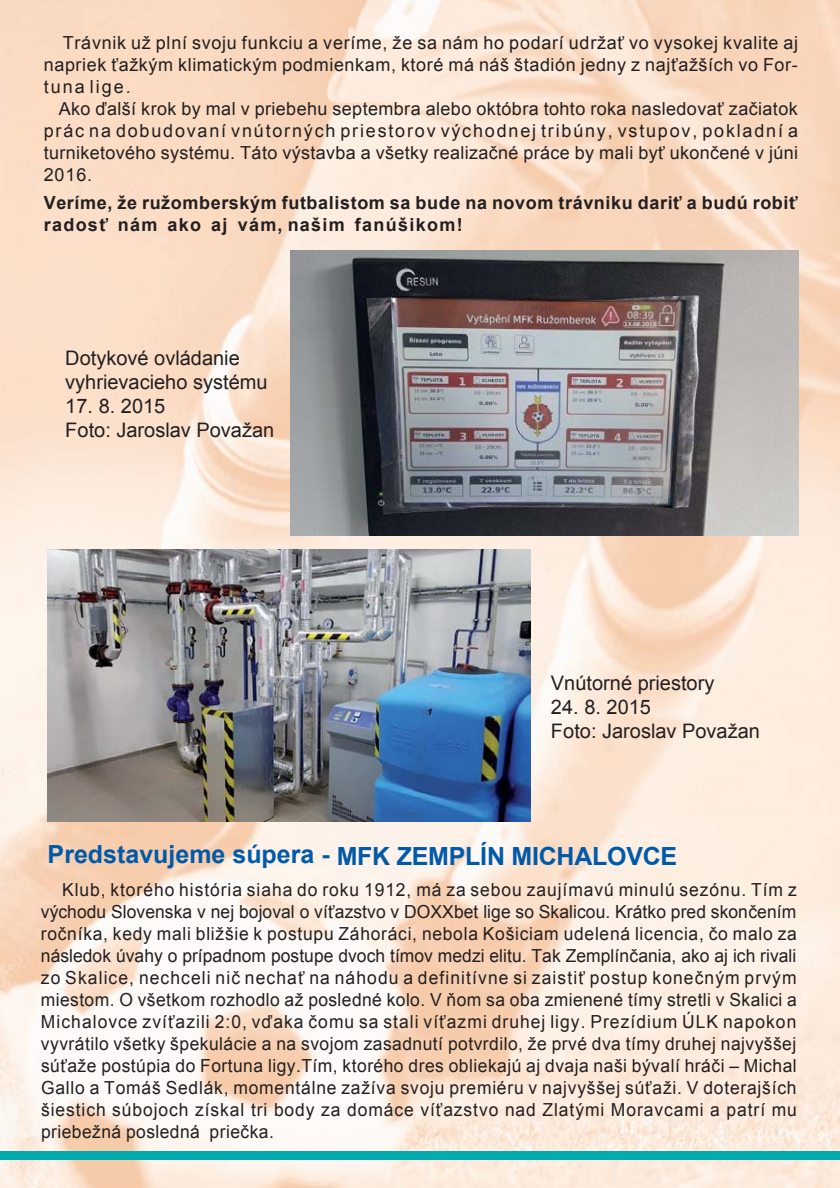
<style>
.page{position:relative;width:840px;height:1188px;background:#fff}
.page>*{position:absolute;margin:0;border:0;box-sizing:border-box;transform-origin:0 0}
.t1{font:700 25px "Arial";letter-spacing:-.005em;color:#005aaa}
.t2{font:20px/24px "Arial";color:#231f20}
.t3{font:18px/22px "Arial";letter-spacing:.035em;color:#231f20;text-align:justify}
.t4{font:700 18px/22px "Arial";letter-spacing:.035em;color:#231f20}
</style>
<div class="page">
<img style="left:0;top:0;width:840px;height:1188px">
<div style="left:0;top:1151px;width:840px;height:8px;background:#00aaad"></div>
<img style="left:291px;top:250px;width:508px;height:286px">
<img style="left:47px;top:549px;width:484px;height:272px">
<p class="t3" style="left:44px;top:32px;width:756px;text-indent:19px">Trávnik už plní svoju funkciu a veríme, že sa nám ho podarí udržať vo vysokej kvalite aj napriek ťažkým klimatickým podmienkam, ktoré má náš štadión jedny z najťažších vo For&shy;tuna lige.</p>
<p class="t3" style="left:44px;top:98px;width:756px;text-indent:15px">Ako ďalší krok by mal v priebehu septembra alebo októbra tohto roka nasledovať začiatok prác na dobudovaní vnútorných priestorov východnej tribúny, vstupov, pokladní a turniketového systému. Táto výstavba a všetky realizačné práce by mali byť ukončené v júni 2016.</p>
<p class="t4" style="left:44px;top:192px;width:756px">Veríme, že ružomberským futbalistom sa bude na novom trávniku dariť a budú robiť radosť nám ako aj vám, našim fanúšikom!</p>
<p class="t2" style="left:65px;top:346px;width:204px">Dotykové ovládanie vyhrievacieho systému</p>
<p class="t2" style="left:65px;top:394px;width:210px">17. 8. 2015<br>Foto: Jaroslav Považan</p>
<p class="t2" style="left:551px;top:671px;width:165px">Vnútorné priestory</p>
<p class="t2" style="left:551px;top:695px;width:210px">24. 8. 2015<br>Foto: Jaroslav Považan</p>
<h1 class="t1" style="left:48px;top:842px;width:631px">Predstavujeme súpera - MFK ZEMPLÍN MICHALOVCE</h1>
<p class="t3" style="left:41px;top:879px;width:758px;text-indent:21px">Klub, ktorého história siaha do roku 1912, má za sebou zaujímavú minulú sezónu. Tím z východu Slovenska v nej bojoval o víťazstvo v DOXXbet lige so Skalicou. Krátko pred skončením ročníka, kedy mali bližšie k postupu Záhoráci, nebola Košiciam udelená licencia, čo malo za následok úvahy o prípadnom postupe dvoch tímov medzi elitu. Tak Zemplínčania, ako aj ich rivali zo Skalice, nechceli nič nechať na náhodu a definitívne si zaistiť postup konečným prvým miestom. O všetkom rozhodlo až posledné kolo. V ňom sa oba zmienené tímy stretli v Skalici a Michalovce zvíťazili 2:0, vďaka čomu sa stali víťazmi druhej ligy. Prezídium ÚLK napokon vyvrátilo všetky špekulácie a na svojom zasadnutí potvrdilo, že prvé dva tímy druhej najvyššej súťaže postúpia do Fortuna ligy.Tím, ktorého dres obliekajú aj dvaja naši bývalí hráči – Michal Gallo a Tomáš Sedlák, momentálne zažíva svoju premiéru v najvyššej súťaži. V doterajších šiestich súbojoch získal tri body za domáce víťazstvo nad Zlatými Moravcami a patrí mu priebežná posledná priečka.</p>
</div>
